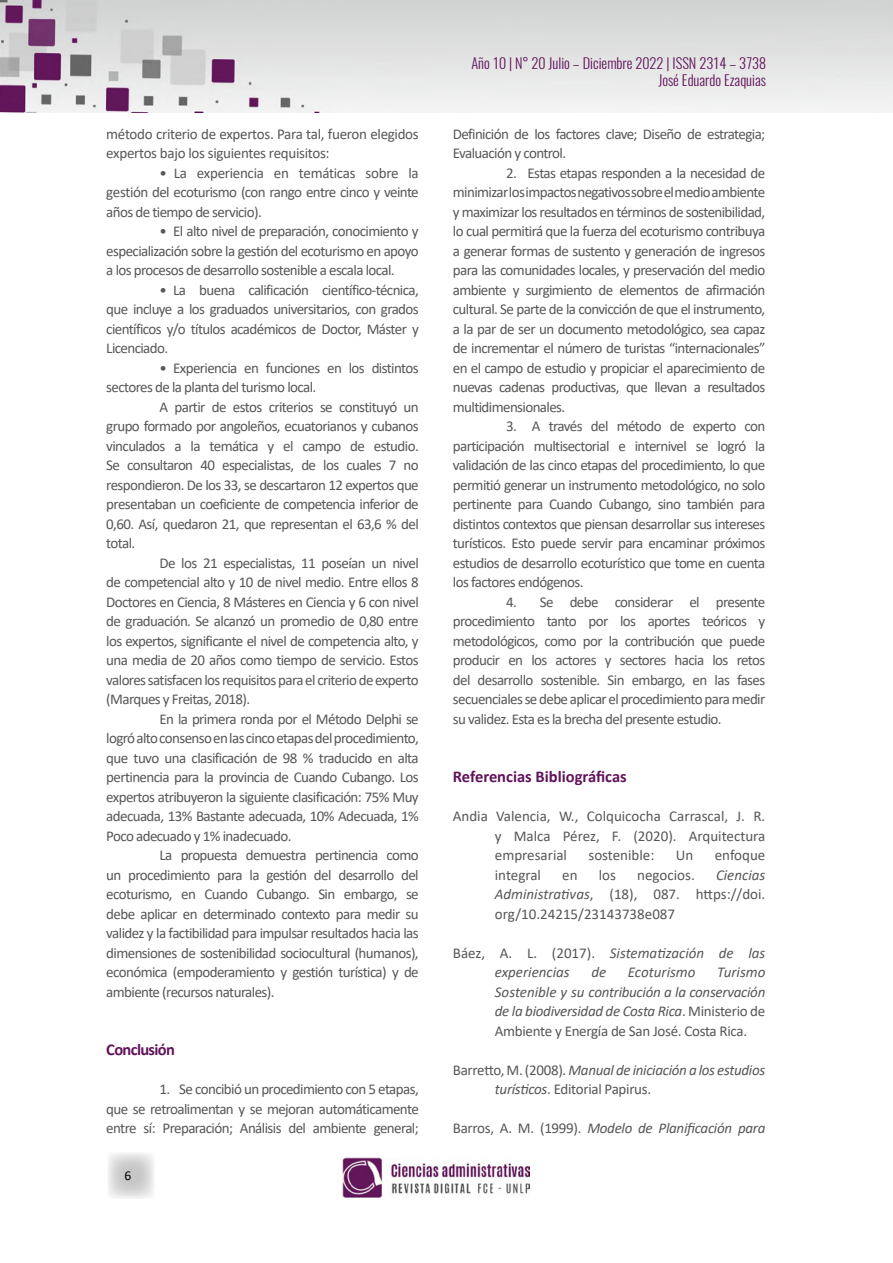
<style>
.page{position:relative;width:893px;height:1263px;background:#fff}
.page>*{position:absolute;margin:0;border:0;box-sizing:border-box;transform-origin:0 0}
.t1{font:700 16.5px "Calibri";letter-spacing:-.005em;color:#61135a}
.t2{font:700 16.5px "Calibri";letter-spacing:-.04em;color:#61135a}
.t3{font:15px/19.5px "Calibri";letter-spacing:-.04em;color:#575756;text-align:justify}
.t4{font:italic 15px/19.5px "Calibri";letter-spacing:-.02em;color:#575756;text-align:justify}
.t5{font:15px/19.5px "Calibri";letter-spacing:-.02em;color:#575756}
.t6{font:italic 15px/19.5px "Calibri";color:#575756}
.t7{font:15px "Calibri";color:#575756}
.t8{font:300 14.4px/17.2px "Oswald";color:#61135a;text-align:right}
.t9{font:13.5px "Calibri";color:#000}
.s1{font-style:italic}
.s2{font-style:normal}
</style>
<div class="page">
<svg style="left:108px;top:1153px;width:46px;height:45px"></svg>
<img style="left:0;top:0;width:893px;height:112px">
<img style="left:342px;top:1157px;width:187px;height:41px">
<p class="t5" style="left:106px;top:124px;width:314px">método criterio de expertos. Para tal, fueron elegidos expertos bajo los siguientes requisitos:</p>
<p class="t3" style="left:106px;top:163px;width:314px;text-indent:53px">• La experiencia en temáticas sobre la gestión del ecoturismo (con rango entre cinco y veinte años de tiempo de servicio).</p>
<p class="t3" style="left:106px;top:221px;width:314px;text-indent:53px">• El alto nivel de preparación, conocimiento y especialización sobre la gestión del ecoturismo en apoyo a los procesos de desarrollo sostenible a escala local.</p>
<p class="t3" style="left:106px;top:280px;width:314px;text-indent:53px">• La buena calificación científico-técnica, que incluye a los graduados universitarios, con grados científicos y/o títulos académicos de Doctor, Máster y Licenciado.</p>
<p class="t3" style="left:106px;top:358px;width:314px;text-indent:53px">• Experiencia en funciones en los distintos sectores de la planta del turismo local.</p>
<p class="t3" style="left:106px;top:397px;width:314px;text-indent:53px">A partir de estos criterios se constituyó un grupo formado por angoleños, ecuatorianos y cubanos vinculados a la temática y el campo de estudio.<br>Se consultaron 40 especialistas, de los cuales 7 no respondieron. De los 33, se descartaron 12 expertos que presentaban un coeficiente de competencia inferior de 0,60. Así, quedaron 21, que representan el 63,6 % del total.</p>
<p class="t3" style="left:106px;top:553px;width:314px;text-indent:53px">De los 21 especialistas, 11 poseían un nivel de competencial alto y 10 de nivel medio. Entre ellos 8<br>Doctores en Ciencia, 8 Másteres en Ciencia y 6 con nivel de graduación. Se alcanzó un promedio de 0,80 entre los expertos, significante el nivel de competencia alto, y una media de 20 años como tiempo de servicio. Estos valores satisfacen los requisitos para el criterio de experto (Marques y Freitas, 2018).</p>
<p class="t3" style="left:106px;top:709px;width:314px;text-indent:53px">En la primera ronda por el Método Delphi se logró alto consenso en las cinco etapas del procedimiento, que tuvo una clasificación de 98 % traducido en alta pertinencia para la provincia de Cuando Cubango. Los expertos atribuyeron la siguiente clasificación: 75% Muy adecuada, 13% Bastante adecuada, 10% Adecuada, 1% Poco adecuado y 1% inadecuado.</p>
<p class="t3" style="left:106px;top:845px;width:314px;text-indent:53px">La propuesta demuestra pertinencia como un procedimiento para la gestión del desarrollo del ecoturismo, en Cuando Cubango. Sin embargo, se debe aplicar en determinado contexto para medir su validez y la factibilidad para impulsar resultados hacia las dimensiones de sostenibilidad sociocultural (humanos), económica (empoderamiento y gestión turística) y de ambiente (recursos naturales).</p>
<p class="t2" style="left:106px;top:1038px;width:70px">Conclusión</p>
<p class="t3" style="left:106px;top:1079px;width:314px;text-indent:53px">1. Se concibió un procedimiento con 5 etapas, que se retroalimentan y se mejoran automáticamente entre sí: Preparación; Análisis del ambiente general;</p>
<p class="t9" style="left:124px;top:1166px;width:8px">6</p>
<p class="t8" style="left:471px;top:52px;width:296px">Año 10 | N° 20 Julio – Diciembre 2022 | ISSN 2314 – 3738<br>José Eduardo Ezaquias</p>
<p class="t3" style="left:453px;top:124px;width:314px">Definición de los factores clave; Diseño de estrategia;<br>Evaluación y control.</p>
<p class="t3" style="left:453px;top:163px;width:314px;text-indent:53px">2. Estas etapas responden a la necesidad de minimizar los impactos negativos sobre el medio ambiente y maximizar los resultados en términos de sostenibilidad, lo cual permitirá que la fuerza del ecoturismo contribuya a generar formas de sustento y generación de ingresos para las comunidades locales, y preservación del medio ambiente y surgimiento de elementos de afirmación cultural. Se parte de la convicción de que el instrumento, a la par de ser un documento metodológico, sea capaz de incrementar el número de turistas “internacionales” en el campo de estudio y propiciar el aparecimiento de nuevas cadenas productivas, que llevan a resultados multidimensionales.</p>
<p class="t3" style="left:453px;top:416px;width:314px;text-indent:53px">3. A través del método de experto con participación multisectorial e internivel se logró la validación de las cinco etapas del procedimiento, lo que permitió generar un instrumento metodológico, no solo pertinente para Cuando Cubango, sino también para distintos contextos que piensan desarrollar sus intereses turísticos. Esto puede servir para encaminar próximos estudios de desarrollo ecoturístico que tome en cuenta los factores endógenos.</p>
<p class="t3" style="left:453px;top:592px;width:314px;text-indent:53px">4. Se debe considerar el presente procedimiento tanto por los aportes teóricos y metodológicos, como por la contribución que puede producir en los actores y sectores hacia los retos del desarrollo sostenible. Sin embargo, en las fases secuenciales se debe aplicar el procedimiento para medir su validez. Esta es la brecha del presente estudio.</p>
<p class="t1" style="left:453px;top:765px;width:175px">Referencias Bibliográficas</p>
<p class="t3" style="left:495px;top:806px;width:272px;text-indent:-42px">Andia Valencia, W., Colquicocha Carrascal, J. R. y Malca Pérez, F. (2020). Arquitectura empresarial</p>
<p class="t7" style="left:588px;top:845px;width:67px">sostenible:</p>
<p class="t3" style="left:676px;top:845px;width:19px">Un</p>
<p class="t7" style="left:715px;top:845px;width:52px">enfoque</p>
<p class="t7" style="left:495px;top:864px;width:48px">integral</p>
<p class="t3" style="left:562px;top:865px;width:17px">en</p>
<p class="t3" style="left:599px;top:865px;width:19px">los</p>
<p class="t7" style="left:637px;top:864px;width:59px">negocios.</p>
<p class="t3" style="left:495px;top:865px;width:272px;text-indent:221px"><span class="s1">Ciencias Administrativas</span>, (18), 087. https://doi. org/10.24215/23143738e087</p>
<p class="t6" style="left:495px;top:942px;width:272px;text-indent:-42px"><span class="s2">Báez, A. L. (2017).</span> Sistematización de las experiencias</p>
<p class="t4" style="left:591px;top:962px;width:16px">de</p>
<p class="t6" style="left:628px;top:962px;width:69px">Ecoturismo</p>
<p class="t4" style="left:495px;top:962px;width:272px;text-indent:222px">Turismo Sostenible y su contribución a la conservación de la biodiversidad de Costa Rica<span class="s2">. Ministerio de Ambiente y Energía de San José. Costa Rica.</span></p>
<p class="t4" style="left:495px;top:1059px;width:272px;text-indent:-42px"><span class="s2">Barretto, M. (2008).</span> Manual de iniciación a los estudios turísticos<span class="s2">. Editorial Papirus.</span></p>
<p class="t4" style="left:453px;top:1118px;width:314px"><span class="s2">Barros, A. M. (1999).</span> Modelo de Planificación para</p>
</div>
